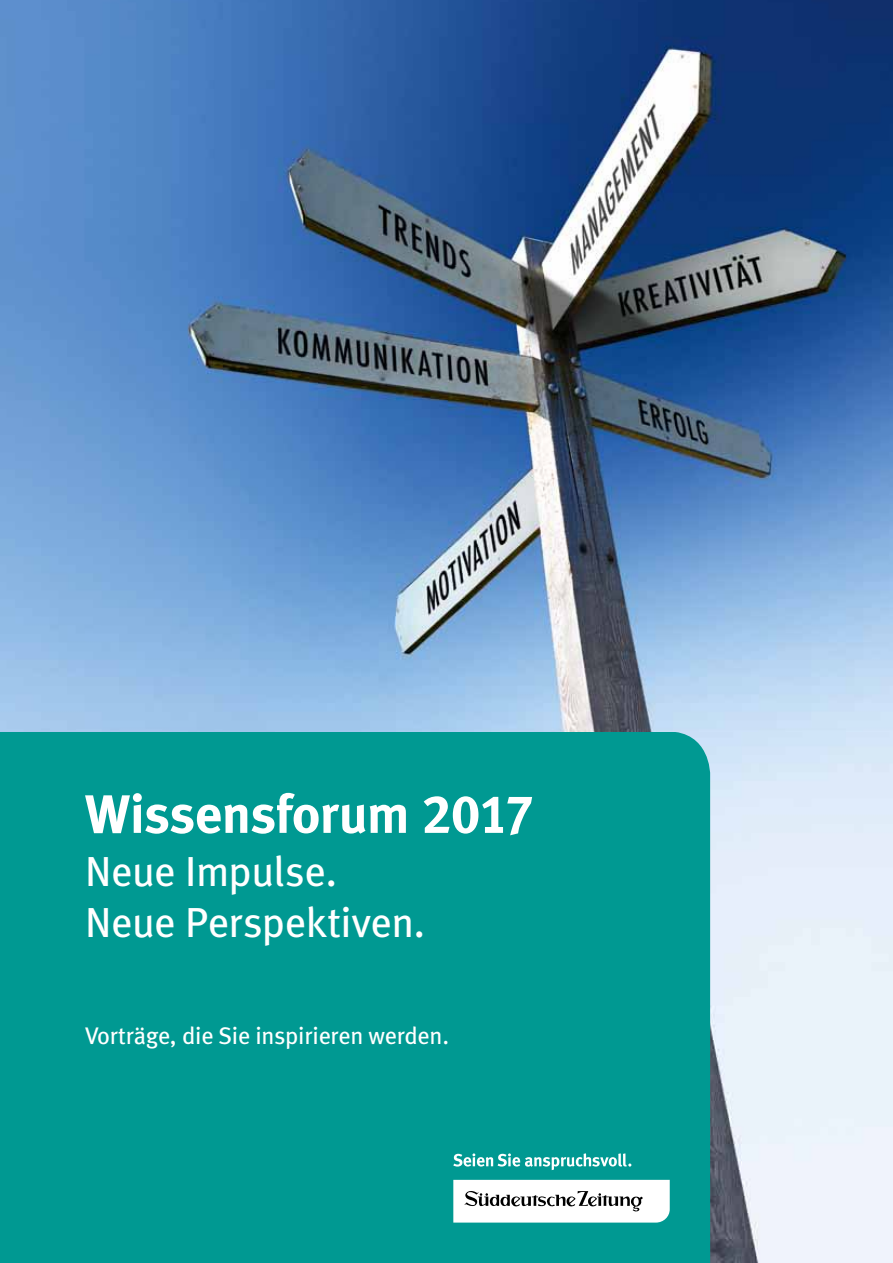
<style>
.page{position:relative;width:893px;height:1263px;background:#fff}
.page>*{position:absolute;margin:0;border:0;box-sizing:border-box;transform-origin:0 0}
.t1{font:700 54px "SZ Meta Tab";letter-spacing:-.005em;color:#fff}
.t2{font:42px/50.4px "SZ Meta Tab";color:#fff}
.t3{font:24px "SZ Meta Tab";color:#fff}
</style>
<div class="page">
<img style="left:710px;top:731px;width:183px;height:532px">
<div style="left:0;top:731px;width:710px;height:532px;background:#009992"></div>
<svg style="left:453px;top:1153px;width:178px;height:17px"></svg>
<svg style="left:453px;top:1180px;width:217px;height:42px"></svg>
<img style="left:0;top:0;width:893px;height:731px">
<h1 class="t1" style="left:85px;top:782px;width:450px">Wissensforum 2017</h1>
<h2 class="t2" style="left:85px;top:846px;width:342px">Neue Impulse.<br>Neue Perspektiven.</h2>
<p class="t3" style="left:85px;top:1021px;width:365px">Vorträge, die Sie inspirieren werden.</p>
</div>
